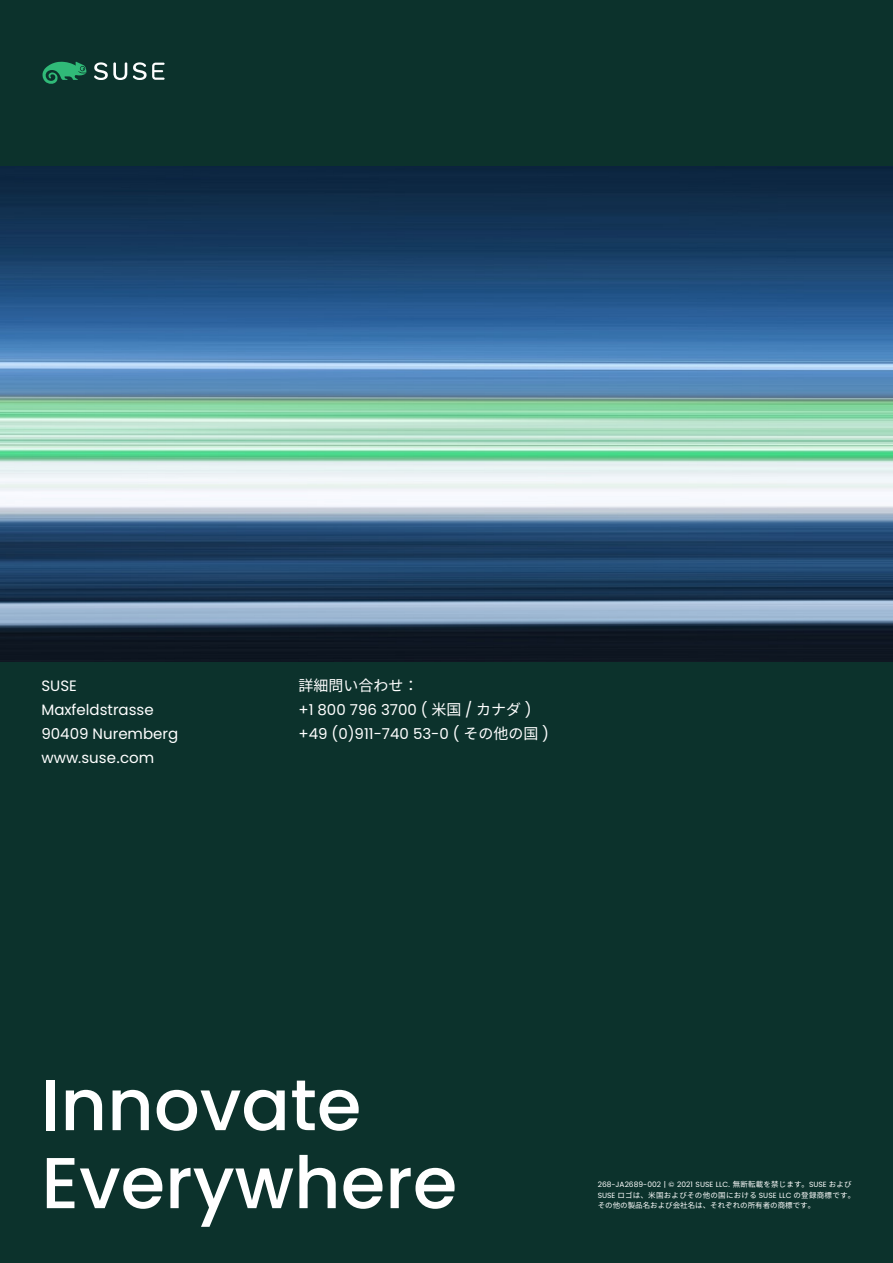
<style>
.page{position:relative;width:893px;height:1263px;background:#0c322c}
.page>*{position:absolute;margin:0;border:0;box-sizing:border-box;transform-origin:0 0}
.t1{font:500 72px/78px "Poppins";color:#fff}
.t2{font:15px/24px "Poppins";color:#fff}
.t3{font:15px "Noto Sans CJ Kjp";color:#fff}
.t4{font:7.5px/10.5px "Noto Sans CJ Kjp";color:#fff}
.t5{font:7.5px "Poppins";color:#fff}
.s1{font-family:"Noto Sans CJ Kjp"}
.s2{font-family:"Poppins"}
</style>
<div class="page">
<svg style="left:94px;top:62px;width:71px;height:18px"></svg>
<svg style="left:42px;top:62px;width:44px;height:22px"></svg>
<img style="left:0;top:166px;width:893px;height:496px">
<p class="t2" style="left:41px;top:674px;width:138px">SUSE<br>Maxfeldstrasse<br>90409 Nuremberg www.suse<span class="s1">.</span>com</p>
<p class="t3" style="left:298px;top:677px;width:121px">詳細問い合わせ：</p>
<p class="t2" style="left:298px;top:698px;width:252px">+1 800 796 3700 ( <span class="s1">米国</span> / <span class="s1">カナダ</span> ) +49 (0)911-740 53-0 ( <span class="s1">その他の国</span> )</p>
<h1 class="t1" style="left:41px;top:1066px;width:417px">Innovate<br>Everywhere</h1>
<p class="t5" style="left:598px;top:1180px;width:255px">268-JA2689-002 | © 2021 SUSE LLC<span class="s1">. 無断転載を禁じます。</span>SUSE <span class="s1">および</span></p>
<p class="t4" style="left:598px;top:1190px;width:259px"><span class="s2">SUSE</span> ロゴは、米国およびその他の国における <span class="s2">SUSE LLC</span> の登録商標です。その他の製品名および会社名は、それぞれの所有者の商標です。</p>
</div>
